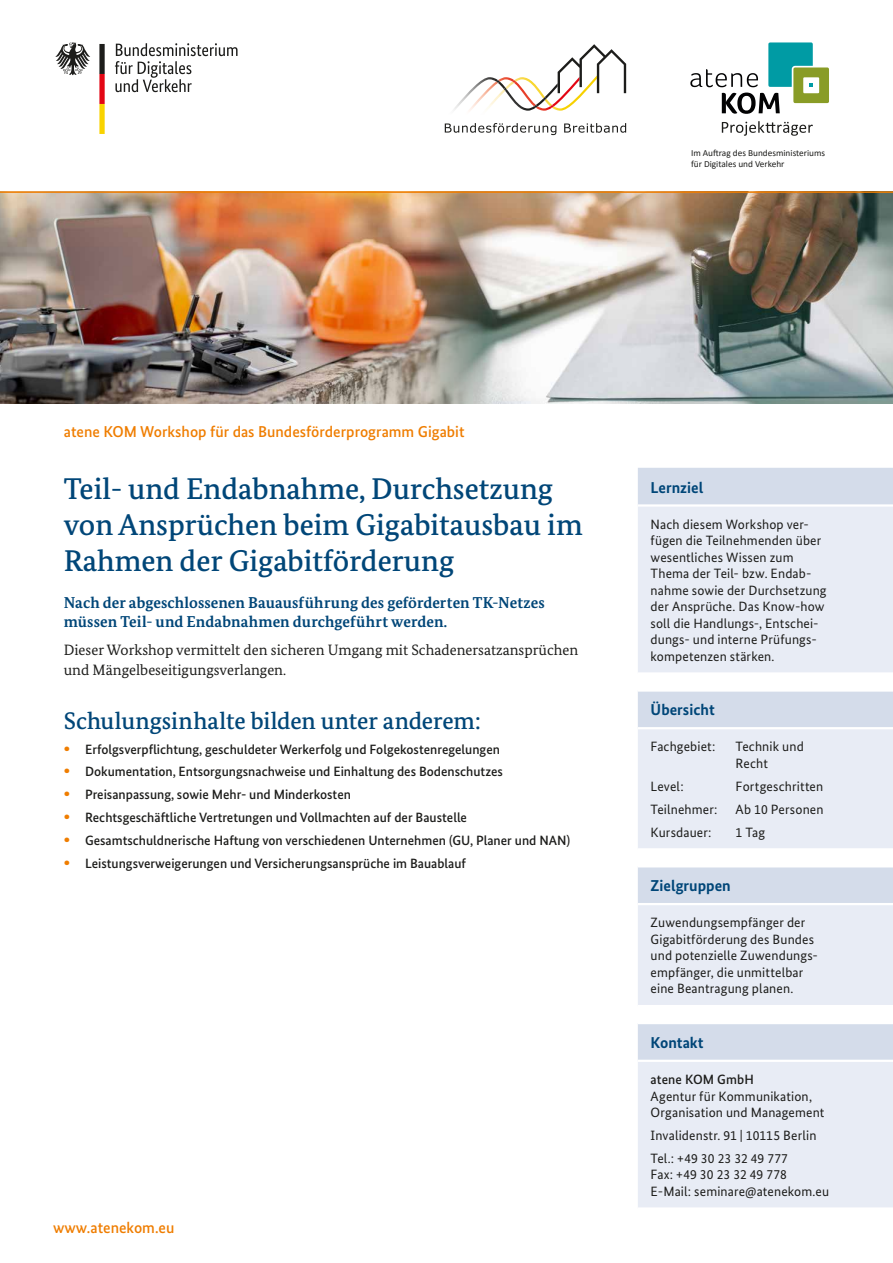
<style>
.page{position:relative;width:893px;height:1263px;background:#fff}
.page>*{position:absolute;margin:0;border:0;box-sizing:border-box;transform-origin:0 0}
.t1{font:500 30px/36px "Bundes Serif";color:#004678}
.t2{font:500 24px "Bundes Serif";letter-spacing:-.005em;color:#004678}
.t3{font:700 15.75px/19.5px "Bundes Serif";letter-spacing:.005em;color:#004678}
.t4{font:500 15.75px "Bundes Sans";color:#ef7d00}
.t5{font:700 15.75px "Bundes Sans";color:#004678}
.t6{font:15px/19.5px "Bundes Serif";color:#1d1d1b}
.t7{font:13.5px/16.5px "Bundes Sans";letter-spacing:.01em;color:#1d1d1b}
.t8{font:500 13.5px "Bundes Sans";color:#1d1d1b}
.t9{font:9.3px/11.1px "Calibri";color:#1d1d1b}
.s1{font-weight:700;font-size:16.2px;color:#ef7d00}
</style>
<div class="page">
<svg style="left:722px;top:121px;width:91px;height:15px"></svg>
<svg style="left:690px;top:42px;width:139px;height:72px"></svg>
<img style="left:557px;top:75px;width:27px;height:24px">
<img style="left:558px;top:93px;width:21px;height:18px">
<img style="left:454px;top:77px;width:104px;height:34px">
<img style="left:538px;top:88px;width:8px;height:12px">
<img style="left:496px;top:80px;width:42px;height:28px">
<svg style="left:445px;top:123px;width:111px;height:12px"></svg>
<svg style="left:564px;top:123px;width:62px;height:10px"></svg>
<svg style="left:558px;top:44px;width:68px;height:49px"></svg>
<svg style="left:99px;top:44px;width:6px;height:90px"></svg>
<svg style="left:55px;top:43px;width:35px;height:32px"></svg>
<svg style="left:115px;top:43px;width:123px;height:49px"></svg>
<img style="left:0;top:193px;width:426px;height:211px">
<img style="left:426px;top:193px;width:467px;height:211px">
<hr style="left:0;top:191px;width:893px;height:2px;background:#ef7d00">
<div style="left:638px;top:468px;width:255px;height:36px;background:#d4dcea"></div>
<svg style="left:638px;top:507px;width:255px;height:700px;background:#e6eaf3"></svg>
<hr style="left:638px;top:672px;width:255px;height:3px;background:#fff">
<hr style="left:638px;top:689px;width:255px;height:3px;background:#fff">
<hr style="left:638px;top:727px;width:255px;height:2px;background:#fff">
<hr style="left:638px;top:848px;width:255px;height:2px;background:#fff">
<hr style="left:638px;top:865px;width:255px;height:2px;background:#fff">
<hr style="left:638px;top:903px;width:255px;height:2px;background:#fff">
<hr style="left:638px;top:1005px;width:255px;height:2px;background:#fff">
<hr style="left:638px;top:1022px;width:255px;height:2px;background:#fff">
<hr style="left:638px;top:1060px;width:255px;height:2px;background:#fff">
<p class="t9" style="left:691px;top:147px;width:136px">Im Auftrag des Bundesministeriums für Digitales und Verkehr</p>
<p class="t4" style="left:64px;top:422px;width:402px">atene KOM Workshop für das Bundesförderprogramm Gigabit</p>
<h1 class="t1" style="left:64px;top:470px;width:520px">Teil- und Endabnahme, Durchsetzung von Ansprüchen beim Gigabitausbau im<br>Rahmen der Gigabitförderung</h1>
<p class="t5" style="left:651px;top:478px;width:54px">Lernziel</p>
<p class="t7" style="left:651px;top:516px;width:178px">Nach diesem Workshop ver&shy;fügen die Teilnehmenden über wesentliches Wissen zum<br>Thema der Teil- bzw. Endab&shy;nahme sowie der Durchsetzung der Ansprüche. Das Know-how soll die Handlungs-, Entschei&shy;dungs- und interne Prüfungs&shy;kompetenzen stärken.</p>
<p class="t5" style="left:651px;top:700px;width:66px">Übersicht</p>
<p class="t7" style="left:651px;top:738px;width:66px">Fachgebiet:</p>
<p class="t7" style="left:736px;top:738px;width:70px">Technik und<br>Recht</p>
<p class="t7" style="left:651px;top:778px;width:35px">Level:</p>
<p class="t7" style="left:736px;top:778px;width:89px">Fortgeschritten</p>
<p class="t7" style="left:651px;top:801px;width:69px">Teilnehmer:</p>
<p class="t7" style="left:736px;top:801px;width:89px">Ab 10 Personen</p>
<p class="t7" style="left:651px;top:823px;width:63px">Kursdauer:</p>
<p class="t7" style="left:736px;top:823px;width:31px">1 Tag</p>
<p class="t3" style="left:64px;top:592px;width:483px">Nach der abgeschlossenen Bauausführung des geförderten TK-Netzes müssen Teil- und Endabnahmen durchgeführt werden.</p>
<p class="t6" style="left:64px;top:640px;width:516px">Dieser Workshop vermittelt den sicheren Umgang mit Schadenersatzansprüchen und Mängelbeseitigungsverlangen.</p>
<h2 class="t2" style="left:64px;top:706px;width:419px">Schulungsinhalte bilden unter anderem:</h2>
<p class="t8" style="left:64px;top:741px;width:438px"><span class="s1">•</span> Erfolgsverpflichtung, geschuldeter Werkerfolg und Folgekostenregelungen</p>
<p class="t8" style="left:64px;top:764px;width:441px"><span class="s1">•</span> Dokumentation, Entsorgungsnachweise und Einhaltung des Bodenschutzes</p>
<p class="t8" style="left:64px;top:786px;width:289px"><span class="s1">•</span> Preisanpassung, sowie Mehr- und Minderkosten</p>
<p class="t8" style="left:64px;top:809px;width:405px"><span class="s1">•</span> Rechtsgeschäftliche Vertretungen und Vollmachten auf der Baustelle</p>
<p class="t8" style="left:64px;top:832px;width:508px"><span class="s1">•</span> Gesamtschuldnerische Haftung von verschiedenen Unternehmen (GU, Planer und NAN)</p>
<p class="t8" style="left:64px;top:855px;width:404px"><span class="s1">•</span> Leistungsverweigerungen und Versicherungsansprüche im Bauablauf</p>
<p class="t5" style="left:651px;top:876px;width:82px">Zielgruppen</p>
<p class="t7" style="left:651px;top:914px;width:169px">Zuwendungsempfänger der<br>Gigabitförderung des Bundes und potenzielle Zuwendungs&shy;empfänger, die unmittelbar eine Beantragung planen.</p>
<p class="t4" style="left:53px;top:1218px;width:123px">www.atenekom.eu</p>
<p class="t5" style="left:651px;top:1033px;width:54px">Kontakt</p>
<p class="t8" style="left:651px;top:1071px;width:105px">atene KOM GmbH</p>
<p class="t7" style="left:651px;top:1087px;width:175px">Agentur für Kommunikation,<br>Organisation und Management</p>
<p class="t7" style="left:651px;top:1124px;width:167px;line-height:23px">Invalidenstr. 91 | 10115 Berlin<br>Tel.: +49 30 23 32 49 777</p>
<p class="t7" style="left:651px;top:1166px;width:180px">Fax: +49 30 23 32 49 778<br>E-Mail: seminare@atenekom.eu</p>
</div>
